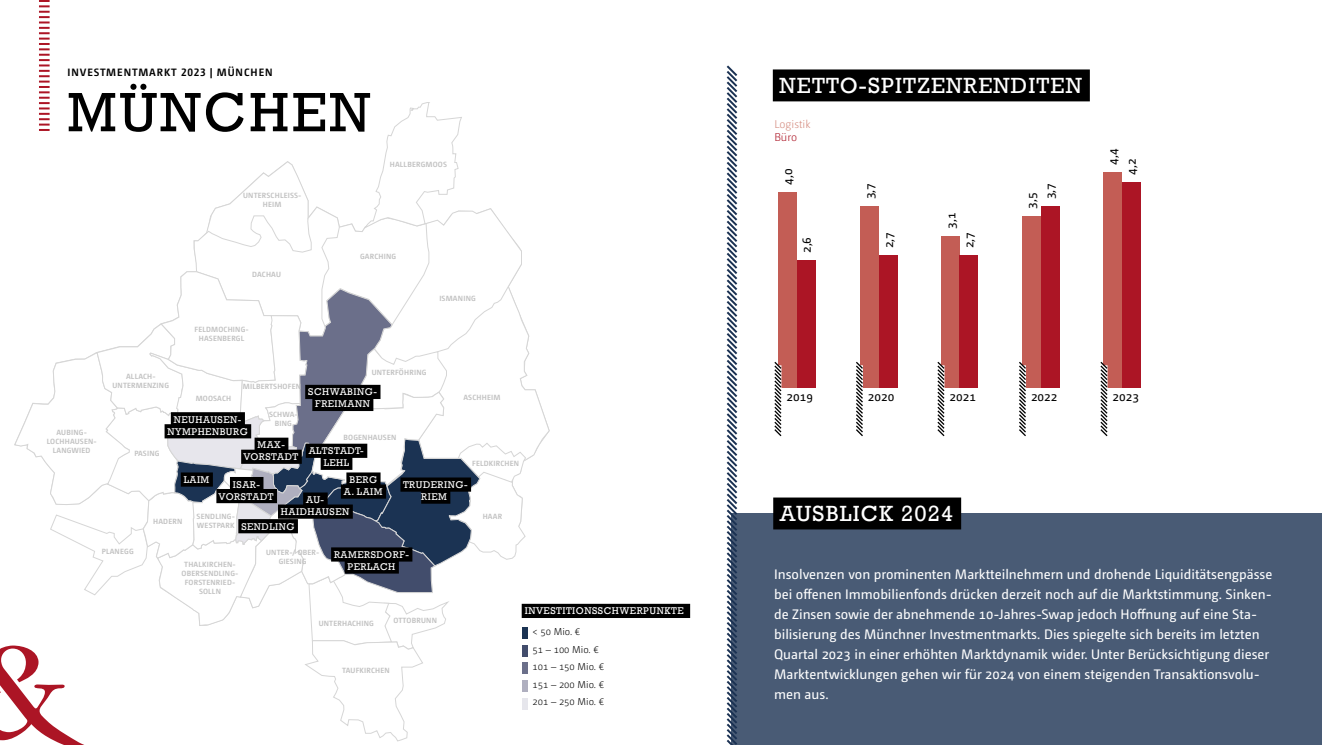
<style>
.page{position:relative;width:1322px;height:745px;background:#fff}
.page>*{position:absolute;margin:0;border:0;box-sizing:border-box;transform-origin:0 0}
.t1{font:56.25px "Rockwell";letter-spacing:.05em;color:#000}
.t2{font:22.5px "Rockwell";letter-spacing:.05em;color:#fff}
.t3{font:13.75px/20px "Camingo Dos Pro";color:#fff}
.t4{font:12.5px/18.8px "Camingo Dos Pro";color:#000}
.t5{font:300 11.25px "Camingo Dos Pro";color:#d48b7f}
.t6{font:300 11.25px "Camingo Dos Pro";color:#ac1525}
.t7{font:700 10.62px "Camingo Dos Pro";letter-spacing:.09em;color:#000}
.t8{font:10px/12px "Rockwell";letter-spacing:.05em;color:#fff;text-align:center}
.t9{font:300 10px/17.5px "Camingo Dos Pro";color:#000}
.t10{font:700 7.5px/9px "Camingo Dos";letter-spacing:.025em;color:#c1c1c1;text-align:center}
</style>
<div class="page">
<div style="left:732px;top:513px;width:590px;height:231px;background:#495b75"></div>
<svg style="left:726px;top:65px;width:12px;height:679px"></svg>
<div style="left:773px;top:497px;width:188px;height:32px;background:#000"></div>
<div style="left:773px;top:69px;width:317px;height:32px;background:#000"></div>
<div style="left:778px;top:191px;width:19px;height:196px;background:#c35d55"></div>
<div style="left:797px;top:260px;width:18px;height:127px;background:#ac1525"></div>
<div style="left:860px;top:206px;width:19px;height:181px;background:#c35d55"></div>
<div style="left:879px;top:255px;width:18px;height:132px;background:#ac1525"></div>
<div style="left:941px;top:235px;width:19px;height:152px;background:#c35d55"></div>
<div style="left:959px;top:255px;width:19px;height:132px;background:#ac1525"></div>
<div style="left:1022px;top:216px;width:19px;height:171px;background:#c35d55"></div>
<div style="left:1041px;top:206px;width:18px;height:181px;background:#ac1525"></div>
<div style="left:1103px;top:172px;width:19px;height:215px;background:#c35d55"></div>
<div style="left:1122px;top:182px;width:18px;height:205px;background:#ac1525"></div>
<svg style="left:774px;top:361px;width:9px;height:76px"></svg>
<svg style="left:856px;top:361px;width:8px;height:76px"></svg>
<svg style="left:937px;top:361px;width:9px;height:76px"></svg>
<svg style="left:1019px;top:361px;width:8px;height:76px"></svg>
<svg style="left:1100px;top:361px;width:9px;height:76px"></svg>
<div style="left:522px;top:603px;width:168px;height:14px;background:#000"></div>
<svg style="left:0;top:0;width:549px;height:744px"></svg>
<div style="left:305px;top:384px;width:75px;height:15px;background:#000"></div>
<div style="left:312px;top:396px;width:61px;height:15px;background:#000"></div>
<div style="left:400px;top:477px;width:71px;height:14px;background:#000"></div>
<div style="left:421px;top:489px;width:29px;height:14px;background:#000"></div>
<div style="left:331px;top:547px;width:81px;height:14px;background:#000"></div>
<div style="left:345px;top:559px;width:54px;height:14px;background:#000"></div>
<div style="left:346px;top:472px;width:34px;height:14px;background:#000"></div>
<div style="left:341px;top:484px;width:45px;height:14px;background:#000"></div>
<div style="left:303px;top:492px;width:25px;height:14px;background:#000"></div>
<div style="left:278px;top:504px;width:75px;height:14px;background:#000"></div>
<div style="left:230px;top:476px;width:33px;height:15px;background:#000"></div>
<div style="left:216px;top:488px;width:61px;height:15px;background:#000"></div>
<div style="left:171px;top:412px;width:74px;height:14px;background:#000"></div>
<div style="left:165px;top:424px;width:86px;height:14px;background:#000"></div>
<div style="left:181px;top:472px;width:32px;height:14px;background:#000"></div>
<div style="left:238px;top:519px;width:60px;height:14px;background:#000"></div>
<div style="left:306px;top:443px;width:61px;height:14px;background:#000"></div>
<div style="left:321px;top:455px;width:31px;height:14px;background:#000"></div>
<div style="left:255px;top:437px;width:33px;height:14px;background:#000"></div>
<div style="left:241px;top:449px;width:61px;height:14px;background:#000"></div>
<p class="t7" style="left:67px;top:66px;width:207px">INVESTMENTMARKT 2023 | MÜNCHEN</p>
<h1 class="t1" style="left:67px;top:80px;width:304px">MÜNCHEN</h1>
<p class="t10" style="left:243px;top:190px;width:60px">UNTERSCHLEISS-<br>HEIM</p>
<p class="t10" style="left:390px;top:160px;width:59px">HALLBERGMOOS</p>
<p class="t10" style="left:47px;top:427px;width:52px">AUBING-<br>LOCHHAUSEN-<br>LANGWIED</p>
<p class="t10" style="left:252px;top:270px;width:30px">DACHAU</p>
<p class="t10" style="left:360px;top:252px;width:38px">GARCHING</p>
<p class="t10" style="left:194px;top:324px;width:56px">FELDMOCHING-<br>HASENBERGL</p>
<p class="t10" style="left:113px;top:371px;width:58px">ALLACH-<br>UNTERMENZING</p>
<p class="t10" style="left:196px;top:394px;width:37px">MOOSACH</p>
<p class="t10" style="left:243px;top:381px;width:60px">MILBERTSHOFEN</p>
<p class="t10" style="left:134px;top:448px;width:27px">PASING</p>
<p class="t8" style="left:168px;top:413px;width:82px">NEUHAUSEN-<br>NYMPHENBURG</p>
<p class="t10" style="left:269px;top:409px;width:30px">SCHWA-<br>BING</p>
<p class="t8" style="left:243px;top:439px;width:56px">MAX-<br>VORSTADT</p>
<p class="t10" style="left:372px;top:368px;width:56px">UNTERFÖHRING</p>
<p class="t8" style="left:308px;top:386px;width:70px">SCHWABING-<br>FREIMANN</p>
<p class="t10" style="left:343px;top:432px;width:54px">BOGENHAUSEN</p>
<p class="t8" style="left:309px;top:445px;width:57px">ALTSTADT-<br>LEHL</p>
<p class="t10" style="left:439px;top:293px;width:38px">ISMANING</p>
<p class="t10" style="left:463px;top:392px;width:38px">ASCHHEIM</p>
<p class="t10" style="left:472px;top:458px;width:48px">FELDKIRCHEN</p>
<p class="t8" style="left:344px;top:473px;width:40px">BERG<br>A. LAIM</p>
<p class="t8" style="left:281px;top:493px;width:70px">AU-<br>HAIDHAUSEN</p>
<p class="t8" style="left:184px;top:473px;width:27px">LAIM</p>
<p class="t8" style="left:219px;top:478px;width:56px">ISAR-<br>VORSTADT</p>
<p class="t10" style="left:153px;top:517px;width:31px">HADERN</p>
<p class="t10" style="left:197px;top:511px;width:40px;text-align:left">SENDLING-<br>WESTPARK</p>
<p class="t8" style="left:241px;top:520px;width:55px">SENDLING</p>
<p class="t8" style="left:403px;top:478px;width:66px">TRUDERING-<br>RIEM</p>
<p class="t10" style="left:483px;top:511px;width:21px">HAAR</p>
<p class="t10" style="left:102px;top:546px;width:34px">PLANEGG</p>
<p class="t10" style="left:182px;top:559px;width:58px">THALKIRCHEN-<br>OBERSENDLING-<br>FORSTENRIED-<br>SOLLN</p>
<p class="t10" style="left:266px;top:547px;width:55px">UNTER-/ OBER-<br>GIESING</p>
<p class="t8" style="left:334px;top:548px;width:76px">RAMERSDORF-<br>PERLACH</p>
<p class="t10" style="left:319px;top:618px;width:57px">UNTERHACHING</p>
<p class="t10" style="left:393px;top:615px;width:45px">OTTOBRUNN</p>
<p class="t10" style="left:342px;top:665px;width:49px">TAUFKIRCHEN</p>
<p class="t8" style="left:525px;top:605px;width:160px">INVESTITIONSSCHWERPUNKTE</p>
<p class="t9" style="left:532px;top:622px;width:73px">&lt; 50 Mio. €<br>51 – 100 Mio. €<br>101 – 150 Mio. €<br>151 – 200 Mio. €<br>201 – 250 Mio. €</p>
<h2 class="t2" style="left:779px;top:72px;width:304px">NETTO-SPITZENRENDITEN</h2>
<p class="t5" style="left:774px;top:117px;width:38px">Logistik</p>
<p class="t6" style="left:774px;top:131px;width:24px">Büro</p>
<p class="t4" style="left:778px;top:184px;width:18px;rotate:-90deg">4,0</p>
<p class="t4" style="left:797px;top:253px;width:18px;rotate:-90deg">2,6</p>
<p class="t4" style="left:860px;top:199px;width:18px;rotate:-90deg">3,7</p>
<p class="t4" style="left:879px;top:248px;width:18px;rotate:-90deg">2,7</p>
<p class="t4" style="left:941px;top:228px;width:18px;rotate:-90deg">3,1</p>
<p class="t4" style="left:959px;top:248px;width:18px;rotate:-90deg">2,7</p>
<p class="t4" style="left:1022px;top:199px;width:18px;text-indent:-10px;rotate:-90deg">3,5<br>3,7</p>
<p class="t4" style="left:1103px;top:174px;width:27px;text-indent:10px;rotate:-90deg">4,4<br>4,2</p>
<p class="t4" style="left:786px;top:387px;width:28px">2019</p>
<p class="t4" style="left:868px;top:387px;width:28px">2020</p>
<p class="t4" style="left:949px;top:387px;width:28px">2021</p>
<p class="t4" style="left:1031px;top:387px;width:28px">2022</p>
<p class="t4" style="left:1112px;top:387px;width:28px">2023</p>
<h2 class="t2" style="left:780px;top:499px;width:175px">AUSBLICK 2024</h2>
<p class="t3" style="left:774px;top:563px;width:500px">Insolvenzen von prominenten Marktteilnehmern und drohende Liquiditätsengpässe bei offenen Immobilienfonds drücken derzeit noch auf die Marktstimmung. Sinken&shy;de Zinsen sowie der abnehmende 10-Jahres-Swap jedoch Hoffnung auf eine Sta&shy;bilisierung des Münchner Investmentmarkts. Dies spiegelte sich bereits im letzten Quartal 2023 in einer erhöhten Marktdynamik wider. Unter Berücksichtigung dieser Marktentwicklungen gehen wir für 2024 von einem steigenden Transaktionsvolu&shy;men aus.</p>
</div>
